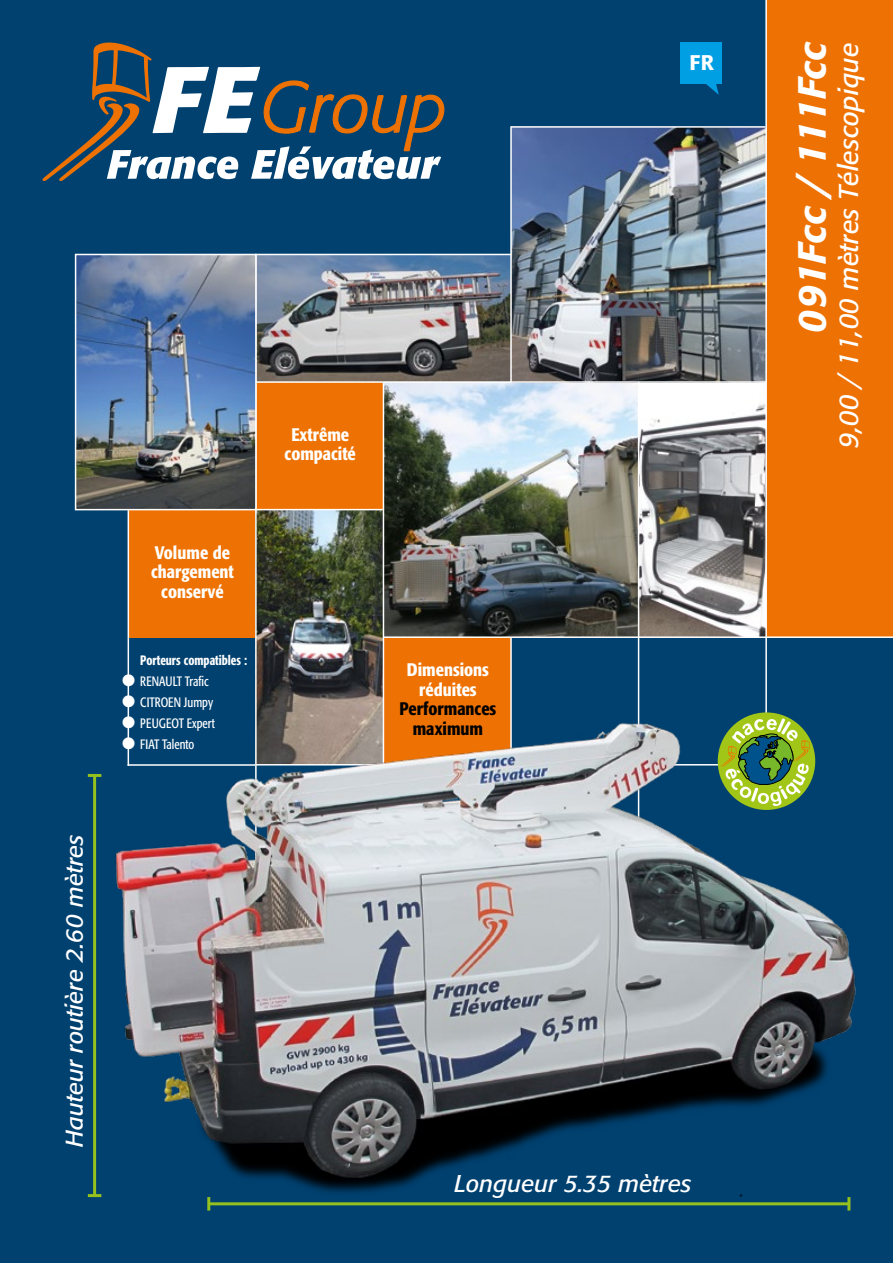
<style>
.page{position:relative;width:893px;height:1263px;background:#004170}
.page>*{position:absolute;margin:0;border:0;box-sizing:border-box;transform-origin:0 0}
.t1{font:italic 500 39px "Formata";letter-spacing:-.01em;color:#fff}
.t2{font:italic 27px "Formata";color:#fff}
.t3{font:italic 24px "Formata";color:#fff}
.t4{font:500 21px "Formata";color:#fff}
.t5{font:500 condensed 18px/19.5px "Formata";color:#fff;text-align:center}
.t6{font:500 condensed 18px/19.5px "Formata";color:#000;text-align:center}
.t7{font:16.5px/21px "Zapf Dingbats";color:#fff;text-align:justify}
.t8{font:100 ultra-condensed 15px "Univers LT Std";color:#000}
.t9{font:condensed 13.5px/21px "Formata";color:#fff;scale:.9 1}
.t10{font:500 condensed 13.5px "Formata";color:#fff;scale:.9 1}
</style>
<div class="page">
<img style="left:257px;top:255px;width:253px;height:126px">
<img style="left:384px;top:383px;width:254px;height:253px">
<img style="left:639px;top:383px;width:126px;height:253px">
<img style="left:257px;top:510px;width:126px;height:196px">
<img style="left:512px;top:128px;width:253px;height:253px">
<div style="left:384px;top:638px;width:127px;height:127px;background:#ee7203"></div>
<div style="left:129px;top:510px;width:126px;height:128px;background:#ee7203"></div>
<div style="left:256px;top:383px;width:127px;height:127px;background:#ee7203"></div>
<div style="left:766px;top:0;width:127px;height:637px;background:#ee7203"></div>
<svg style="left:43px;top:43px;width:401px;height:138px"></svg>
<hr style="left:255px;top:255px;width:2px;height:637px;background:#fff">
<hr style="left:128px;top:510px;width:1px;height:256px;background:#fff">
<hr style="left:383px;top:382px;width:1px;height:510px;background:#fff">
<hr style="left:510px;top:126px;width:2px;height:257px;background:#fff">
<hr style="left:510px;top:637px;width:2px;height:257px;background:#fff">
<hr style="left:638px;top:382px;width:1px;height:511px;background:#fff">
<hr style="left:256px;top:509px;width:127px;height:1px;background:#fff">
<hr style="left:256px;top:381px;width:510px;height:2px;background:#fff">
<hr style="left:255px;top:254px;width:256px;height:1px;background:#fff">
<hr style="left:511px;top:126px;width:254px;height:2px;background:#fff">
<hr style="left:384px;top:636px;width:509px;height:2px;background:#fff">
<div style="left:681px;top:43px;width:41px;height:41px;background:#009fe3"></div>
<svg style="left:706px;top:84px;width:13px;height:11px"></svg>
<img style="left:78px;top:257px;width:176px;height:250px">
<div style="left:75px;top:254px;width:182px;height:256px;border:2px solid #fff"></div>
<hr style="left:765px;top:0;width:2px;height:766px;background:#fff">
<img style="left:115px;top:706px;width:741px;height:505px">
<div style="left:718px;top:712px;width:97px;height:98px;background:#a2c617;border-radius:50%"></div>
<svg style="left:721px;top:718px;width:89px;height:88px"></svg>
<hr style="left:93px;top:775px;width:3px;height:420px;background:#95c11f">
<svg style="left:88px;top:774px;width:13px;height:3px"></svg>
<svg style="left:88px;top:1194px;width:13px;height:3px"></svg>
<hr style="left:209px;top:1202px;width:640px;height:3px;background:#95c11f">
<svg style="left:207px;top:1197px;width:3px;height:13px"></svg>
<svg style="left:847px;top:1197px;width:3px;height:13px"></svg>
<p class="t4" style="left:690px;top:49px;width:26px">FR</p>
<h3 class="t3" style="left:60px;top:1147px;width:315px;rotate:-90deg">Hauteur routière 2.60 mètres</h3>
<p class="t5" style="left:151px;top:543px;width:84px">Volume de chargement conservé</p>
<p class="t10" style="left:140px;top:651px;width:120px">Porteurs compatibles :</p>
<p class="t9" style="left:140px;top:670px;width:84px">RENAULT Trafic<br>CITROEN Jumpy<br>PEUGEOT Expert<br>FIAT Talento</p>
<p class="t7" style="left:122px;top:670px;width:15px">● ● ● ●</p>
<p class="t5" style="left:285px;top:425px;width:73px">Extrême compacité</p>
<p class="t5" style="left:407px;top:660px;width:84px">Dimensions réduites</p>
<p class="t6" style="left:400px;top:699px;width:98px">Performances maximum</p>
<h3 class="t3" style="left:454px;top:1169px;width:238px">Longueur 5.35 mètres</h3>
<p class="t8" style="left:739px;top:1192px;width:5px">*</p>
<h1 class="t1" style="left:788px;top:333px;width:292px;rotate:-90deg">091Fcc /111Fcc</h1>
<h2 class="t2" style="left:832px;top:448px;width:407px;rotate:-90deg">9,00 / 11,00 mètres Télescopique</h2>
</div>
